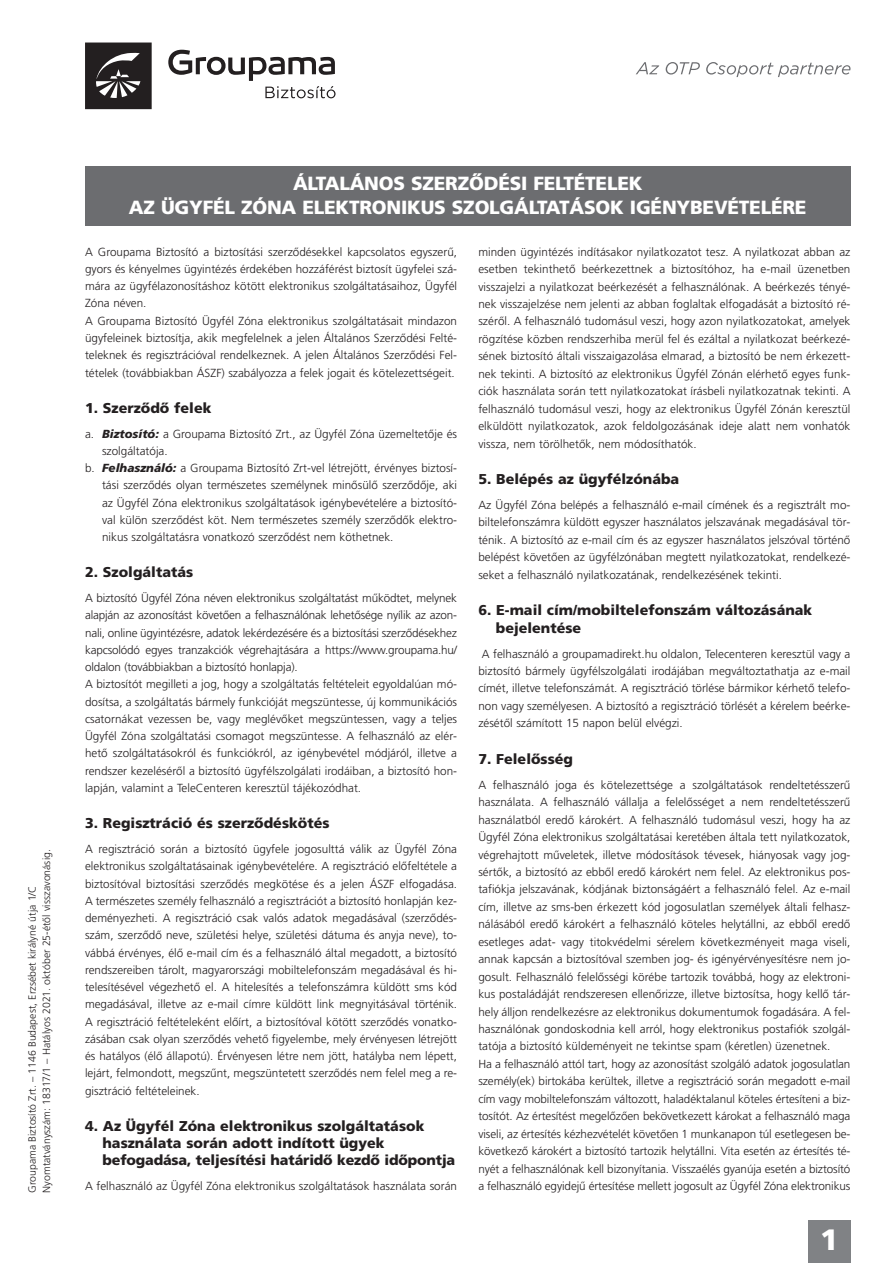
<style>
.page{position:relative;width:893px;height:1263px;background:#fff}
.page>*{position:absolute;margin:0;border:0;box-sizing:border-box;transform-origin:0 0}
.t1{font:700 29.4px "Frutiger M";color:#fff}
.t2{font:700 19.05px/24px "Frutiger M";letter-spacing:-.01em;color:#fff;text-align:center}
.t3{font:700 14.25px/17.1px "Frutiger M";color:#231f20}
.t4{font:11.7px/17.4px "Frutiger M Light";color:#231f20;text-align:justify}
.t5{font:10.5px/14.2px "Frutiger M Light";color:#231f20}
.s1{font-family:"Frutiger M";font-weight:700;font-style:italic}
</style>
<div class="page">
<div style="left:808px;top:1220px;width:42px;height:43px;background:#808285"></div>
<div style="left:85px;top:166px;width:765px;height:59px;background:#6c6d70"></div>
<svg style="left:85px;top:43px;width:67px;height:66px;background:#3e3b3c"></svg>
<svg style="left:168px;top:50px;width:168px;height:48px"></svg>
<svg style="left:636px;top:62px;width:23px;height:12px"></svg>
<svg style="left:666px;top:62px;width:34px;height:13px"></svg>
<svg style="left:706px;top:62px;width:144px;height:15px"></svg>
<p class="t5" style="left:26px;top:1193px;width:345px;rotate:-90deg">Groupama Biztosító Zrt. – 1146 Budapest, Erzsébet királyné útja 1/C<br>Nyomtatványszám: 18317/1 – Hatályos 2021. október 25-étől visszavonásig.</p>
<h2 class="t2" style="left:129px;top:173px;width:679px">ÁLTALÁNOS SZERZŐDÉSI FELTÉTELEK<br>AZ ÜGYFÉL ZÓNA ELEKTRONIKUS SZOLGÁLTATÁSOK IGÉNYBEVÉTELÉRE</h2>
<p class="t4" style="left:85px;top:244px;width:374px;text-align:left">A Groupama Biztosító a biztosítási szerződésekkel kapcsolatos egyszerű, gyors és kényelmes ügyintézés érdekében hozzáférést biztosít ügyfelei szá&shy;mára az ügyfélazonosításhoz kötött elektronikus szolgáltatásaihoz, Ügyfél Zóna néven.<br>A Groupama Biztosító Ügyfél Zóna elektronikus szolgáltatásait mindazon ügyfeleinek biztosítja, akik megfelelnek a jelen Általános Szerződési Felté&shy;teleknek és regisztrációval rendelkeznek. A jelen Általános Szerződési Fel&shy;tételek (továbbiakban ÁSZF) szabályozza a felek jogait és kötelezettségeit.</p>
<p class="t3" style="left:85px;top:400px;width:128px">1. Szerződő felek</p>
<p class="t4" style="left:85px;top:426px;width:374px">a. <span class="s1">Biztosító:</span> a Groupama Biztosító Zrt., az Ügyfél Zóna üzemeltetője és</p>
<p class="t4" style="left:102px;top:443px;width:67px">szolgáltatója.</p>
<p class="t4" style="left:85px;top:460px;width:374px">b. <span class="s1">Felhasználó:</span> a Groupama Biztosító Zrt-vel létrejött, érvényes biztosí-</p>
<p class="t4" style="left:102px;top:477px;width:357px">tási szerződés olyan természetes személynek minősülő szerződője, aki</p>
<p class="t4" style="left:102px;top:495px;width:357px">az Ügyfél Zóna elektronikus szolgáltatások igénybevételére a biztosító-</p>
<p class="t4" style="left:102px;top:512px;width:357px">val külön szerződést köt. Nem természetes személy szerződők elektro-</p>
<p class="t4" style="left:102px;top:529px;width:293px">nikus szolgáltatásra vonatkozó szerződést nem köthetnek.</p>
<p class="t3" style="left:85px;top:565px;width:110px">2. Szolgáltatás</p>
<p class="t4" style="left:85px;top:590px;width:374px;text-align:left">A biztosító Ügyfél Zóna néven elektronikus szolgáltatást működtet, melynek alapján az azonosítást követően a felhasználónak lehetősége nyílik az azon&shy;nali, online ügyintézésre, adatok lekérdezésére és a biztosítási szerződésekhez kapcsolódó egyes tranzakciók végrehajtására a https://www.groupama.hu/ oldalon (továbbiakban a biztosító honlapja).<br>A biztosítót megilleti a jog, hogy a szolgáltatás feltételeit egyoldalúan mó&shy;dosítsa, a szolgáltatás bármely funkcióját megszüntesse, új kommunikációs csatornákat vezessen be, vagy meglévőket megszüntessen, vagy a teljes Ügyfél Zóna szolgáltatási csomagot megszüntesse. A felhasználó az elér&shy;hető szolgáltatásokról és funkciókról, az igénybevétel módjáról, illetve a rendszer kezeléséről a biztosító ügyfélszolgálati irodáiban, a biztosító hon&shy;lapján, valamint a TeleCenteren keresztül tájékozódhat.</p>
<p class="t3" style="left:85px;top:816px;width:246px">3. Regisztráció és szerződéskötés</p>
<p class="t4" style="left:85px;top:841px;width:374px">A regisztráció során a biztosító ügyfele jogosulttá válik az Ügyfél Zóna elektronikus szolgáltatásainak igénybevételére. A regisztráció előfeltétele a biztosítóval biztosítási szerződés megkötése és a jelen ÁSZF elfogadása.<br>A természetes személy felhasználó a regisztrációt a biztosító honlapján kez&shy;deményezheti. A regisztráció csak valós adatok megadásával (szerződés&shy;szám, szerződő neve, születési helye, születési dátuma és anyja neve), to&shy;vábbá érvényes, élő e-mail cím és a felhasználó által megadott, a biztosító rendszereiben tárolt, magyarországi mobiltelefonszám megadásával és hi&shy;telesítésével végezhető el. A hitelesítés a telefonszámra küldött sms kód megadásával, illetve az e-mail címre küldött link megnyitásával történik.<br>A regisztráció feltételeként előírt, a biztosítóval kötött szerződés vonatko&shy;zásában csak olyan szerződés vehető figyelembe, mely érvényesen létrejött és hatályos (élő állapotú). Érvényesen létre nem jött, hatályba nem lépett, lejárt, felmondott, megszűnt, megszüntetett szerződés nem felel meg a re&shy;gisztráció feltételeinek.</p>
<p class="t3" style="left:102px;top:1118px;width:354px;text-indent:-17px">4. Az Ügyfél Zóna elektronikus szolgáltatások használata során adott indított ügyek befogadása, teljesítési határidő kezdő időpontja</p>
<p class="t4" style="left:85px;top:1178px;width:374px">A felhasználó az Ügyfél Zóna elektronikus szolgáltatások használata során</p>
<p class="t4" style="left:478px;top:244px;width:374px">minden ügyintézés indításakor nyilatkozatot tesz. A nyilatkozat abban az esetben tekinthető beérkezettnek a biztosítóhoz, ha e-mail üzenetben visszajelzi a nyilatkozat beérkezését a felhasználónak. A beérkezés tényé&shy;nek visszajelzése nem jelenti az abban foglaltak elfogadását a biztosító ré&shy;széről. A felhasználó tudomásul veszi, hogy azon nyilatkozatokat, amelyek rögzítése közben rendszerhiba merül fel és ezáltal a nyilatkozat beérkezé&shy;sének biztosító általi visszaigazolása elmarad, a biztosító be nem érkezett&shy;nek tekinti. A biztosító az elektronikus Ügyfél Zónán elérhető egyes funk&shy;ciók használata során tett nyilatkozatokat írásbeli nyilatkozatnak tekinti. A felhasználó tudomásul veszi, hogy az elektronikus Ügyfél Zónán keresztül elküldött nyilatkozatok, azok feldolgozásának ideje alatt nem vonhatók vissza, nem törölhetők, nem módosíthatók.</p>
<p class="t3" style="left:478px;top:472px;width:202px">5. Belépés az ügyfélzónába</p>
<p class="t4" style="left:478px;top:497px;width:374px">Az Ügyfél Zóna belépés a felhasználó e-mail címének és a regisztrált mo&shy;biltelefonszámra küldött egyszer használatos jelszavának megadásával tör&shy;ténik. A biztosító az e-mail cím és az egyszer használatos jelszóval történő belépést követően az ügyfélzónában megtett nyilatkozatokat, rendelkezé&shy;seket a felhasználó nyilatkozatának, rendelkezésének tekinti.</p>
<p class="t3" style="left:496px;top:603px;width:318px;text-indent:-17px">6. E-mail cím/mobiltelefonszám változásának bejelentése</p>
<p class="t4" style="left:478px;top:646px;width:374px;text-indent:4px">A felhasználó a groupamadirekt.hu oldalon, Telecenteren keresztül vagy a biztosító bármely ügyfélszolgálati irodájában megváltoztathatja az e-mail címét, illetve telefonszámát. A regisztráció törlése bármikor kérhető telefo&shy;non vagy személyesen. A biztosító a regisztráció törlését a kérelem beérke&shy;zésétől számított 15 napon belül elvégzi.</p>
<p class="t3" style="left:478px;top:751px;width:96px">7. Felelősség</p>
<p class="t4" style="left:478px;top:777px;width:374px;text-align:left">A felhasználó joga és kötelezettsége a szolgáltatások rendeltetésszerű használata. A felhasználó vállalja a felelősséget a nem rendeltetésszerű használatból eredő károkért. A felhasználó tudomásul veszi, hogy ha az Ügyfél Zóna elektronikus szolgáltatásai keretében általa tett nyilatkozatok, végrehajtott műveletek, illetve módosítások tévesek, hiányosak vagy jog&shy;sértők, a biztosító az ebből eredő károkért nem felel. Az elektronikus pos&shy;tafiókja jelszavának, kódjának biztonságáért a felhasználó felel. Az e-mail cím, illetve az sms-ben érkezett kód jogosulatlan személyek általi felhasz&shy;nálásából eredő károkért a felhasználó köteles helytállni, az ebből eredő esetleges adat- vagy titokvédelmi sérelem következményeit maga viseli, annak kapcsán a biztosítóval szemben jog- és igényérvényesítésre nem jo&shy;gosult. Felhasználó felelősségi körébe tartozik továbbá, hogy az elektroni&shy;kus postaládáját rendszeresen ellenőrizze, illetve biztosítsa, hogy kellő tár&shy;hely álljon rendelkezésre az elektronikus dokumentumok fogadására. A fel&shy;használónak gondoskodnia kell arról, hogy elektronikus postafiók szolgál&shy;tatója a biztosító küldeményeit ne tekintse spam (kéretlen) üzenetnek.<br>Ha a felhasználó attól tart, hogy az azonosítást szolgáló adatok jogosulatlan személy(ek) birtokába kerültek, illetve a regisztráció során megadott e-mail cím vagy mobiltelefonszám változott, haladéktalanul köteles értesíteni a biz&shy;tosítót. Az értesítést megelőzően bekövetkezett károkat a felhasználó maga viseli, az értesítés kézhezvételét követően 1 munkanapon túl esetlegesen be&shy;következő károkért a biztosító tartozik helytállni. Vita esetén az értesítés té&shy;nyét a felhasználónak kell bizonyítania. Visszaélés gyanúja esetén a biztosító a felhasználó egyidejű értesítése mellett jogosult az Ügyfél Zóna elektronikus</p>
<h1 class="t1" style="left:820px;top:1227px;width:20px">1</h1>
</div>
